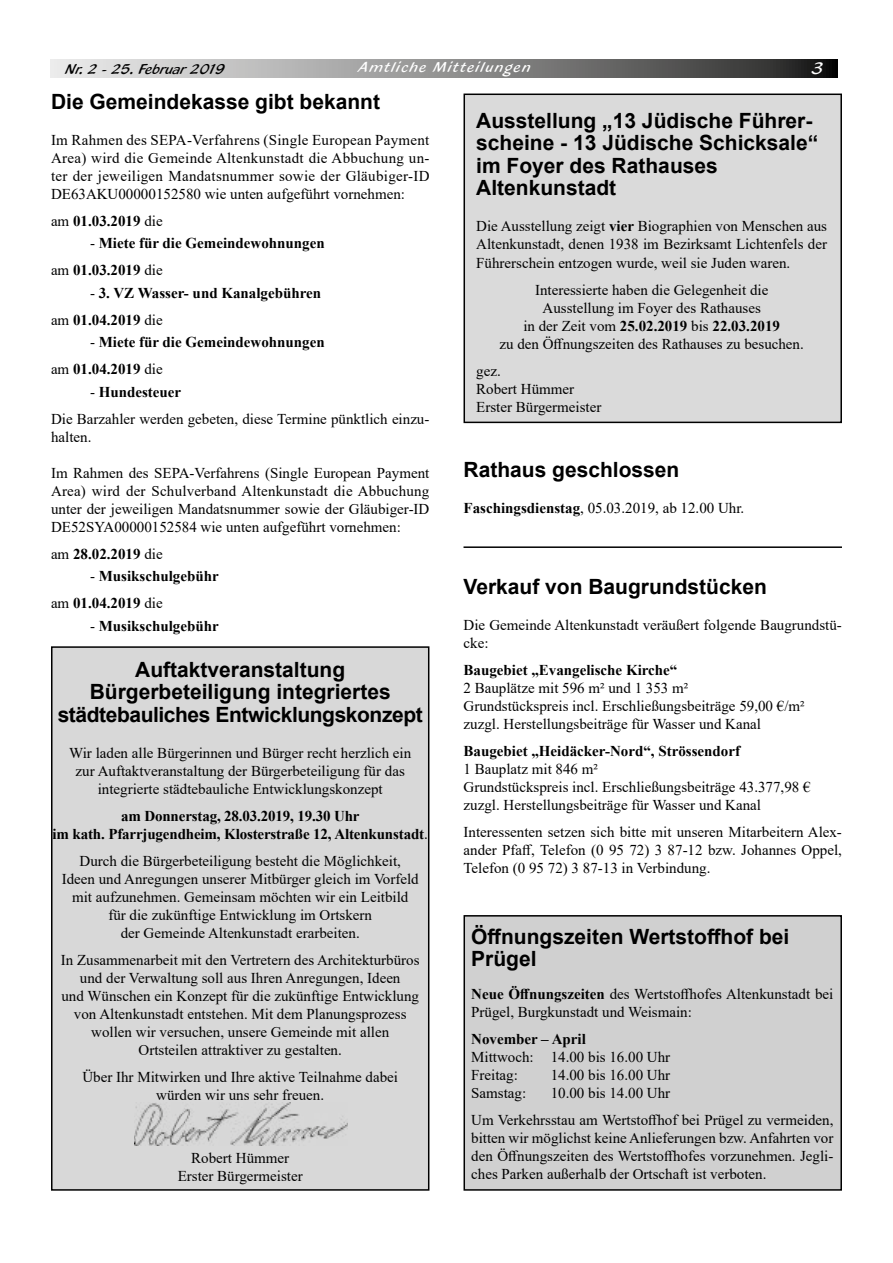
<style>
.page{position:relative;width:893px;height:1263px;background:#fff}
.page>*{position:absolute;margin:0;border:0;box-sizing:border-box;transform-origin:0 0}
.Überschr__klein{font:700 21px/22.5px "Arial";color:#000}
.Überschr__klein-2{font:700 21px "Arial";letter-spacing:-.02em;color:#000}
.t1{font:18px "Blacklight D";color:#fff}
.Burgkunstadt_text{font:15px/18px "Times New Roman";color:#000;text-align:justify}
.Burgkunstadt_text-2{font:700 15px "Times New Roman";color:#000}
.t2{font:15px "Blacklight D";letter-spacing:.1em;color:#fff}
.t3{font:15px "Blacklight D";color:#000}
.s1{font-weight:400}
.s2{font-weight:700}
</style>
<div class="page">
<svg style="left:50px;top:60px;width:788px;height:18px;background:#8c8c8c"></svg>
<hr style="left:463px;top:546px;width:379px;height:2px;background:#000">
<div style="left:464px;top:94px;width:377px;height:328px;background:#dadada"></div>
<div style="left:463px;top:94px;width:379px;height:329px;border:2px solid #000"></div>
<div style="left:52px;top:647px;width:377px;height:543px;background:#d8d8d8"></div>
<div style="left:51px;top:646px;width:378px;height:545px;border:2px solid #000"></div>
<img style="left:135px;top:1102px;width:213px;height:43px">
<div style="left:464px;top:916px;width:377px;height:274px;background:#d0d0d0"></div>
<div style="left:463px;top:915px;width:379px;height:276px;border:2px solid #000"></div>
<p class="t3" style="left:66px;top:60px;width:161px">Nr. 2 - 25. Februar 2019</p>
<p class="t2" style="left:359px;top:58px;width:173px">Amtliche Mitteilungen</p>
<p class="t1" style="left:812px;top:57px;width:13px">3</p>
<p class="Überschr__klein" style="left:51px;top:90px;width:331px">Die Gemeindekasse gibt bekannt</p>
<p class="Burgkunstadt_text" style="left:51px;top:130px;width:380px">Im Rahmen des SEPA-Verfahrens (Single European Payment Area) wird die Gemeinde Altenkunstadt die Abbuchung un&shy;ter der jeweiligen Mandatsnummer sowie der Gläubiger-ID DE63AKU00000152580 wie unten aufgeführt vornehmen:</p>
<p class="Burgkunstadt_text-2" style="left:51px;top:210px;width:113px"><span class="s1">am</span> 01.03.2019 <span class="s1">die</span></p>
<p class="Burgkunstadt_text-2" style="left:90px;top:232px;width:236px"><span class="s1">-</span> Miete für die Gemeindewohnungen</p>
<p class="Burgkunstadt_text-2" style="left:51px;top:259px;width:113px"><span class="s1">am</span> 01.03.2019 <span class="s1">die</span></p>
<p class="Burgkunstadt_text-2" style="left:90px;top:282px;width:233px"><span class="s1">-</span> 3. VZ Wasser- und Kanalgebühren</p>
<p class="Burgkunstadt_text-2" style="left:51px;top:309px;width:113px"><span class="s1">am</span> 01.04.2019 <span class="s1">die</span></p>
<p class="Burgkunstadt_text-2" style="left:90px;top:331px;width:236px"><span class="s1">-</span> Miete für die Gemeindewohnungen</p>
<p class="Burgkunstadt_text-2" style="left:51px;top:358px;width:113px"><span class="s1">am</span> 01.04.2019 <span class="s1">die</span></p>
<p class="Burgkunstadt_text-2" style="left:90px;top:381px;width:93px"><span class="s1">-</span> Hundesteuer</p>
<p class="Burgkunstadt_text" style="left:51px;top:409px;width:380px">Die Barzahler werden gebeten, diese Termine pünktlich einzu&shy;halten.</p>
<p class="Burgkunstadt_text" style="left:51px;top:463px;width:380px">Im Rahmen des SEPA-Verfahrens (Single European Payment Area) wird der Schulverband Altenkunstadt die Abbuchung unter der jeweiligen Mandatsnummer sowie der Gläubiger-ID DE52SYA00000152584 wie unten aufgeführt vornehmen:</p>
<p class="Burgkunstadt_text-2" style="left:51px;top:543px;width:113px"><span class="s1">am</span> 28.02.2019 <span class="s1">die</span></p>
<p class="Burgkunstadt_text-2" style="left:90px;top:565px;width:130px"><span class="s1">-</span> Musikschulgebühr</p>
<p class="Burgkunstadt_text-2" style="left:51px;top:592px;width:113px"><span class="s1">am</span> 01.04.2019 <span class="s1">die</span></p>
<p class="Burgkunstadt_text-2" style="left:90px;top:615px;width:130px"><span class="s1">-</span> Musikschulgebühr</p>
<p class="Überschr__klein" style="left:476px;top:110px;width:344px">Ausstellung „13 Jüdische Führer&shy;scheine - 13 Jüdische Schicksale“</p>
<p class="Überschr__klein" style="left:476px;top:155px;width:243px">im Foyer des Rathauses</p>
<p class="Überschr__klein" style="left:476px;top:177px;width:142px">Altenkunstadt</p>
<p class="Burgkunstadt_text" style="left:476px;top:217px;width:352px">Die Ausstellung zeigt <span class="s2">vier</span> Biographien von Menschen aus Altenkunstadt, denen 1938 im Bezirksamt Lichtenfels der Führerschein entzogen wurde, weil sie Juden waren.</p>
<p class="Burgkunstadt_text" style="left:535px;top:280px;width:235px">Interessierte haben die Gelegenheit die</p>
<p class="Burgkunstadt_text" style="left:542px;top:298px;width:220px">Ausstellung im Foyer des Rathauses</p>
<p class="Burgkunstadt_text-2" style="left:523px;top:315px;width:258px"><span class="s1">in der Zeit vom</span> 25.02.2019 <span class="s1">bis</span> 22.03.2019</p>
<p class="Burgkunstadt_text" style="left:499px;top:334px;width:306px">zu den Öffnungszeiten des Rathauses zu besuchen.</p>
<p class="Burgkunstadt_text" style="left:476px;top:361px;width:26px">gez.</p>
<p class="Burgkunstadt_text" style="left:476px;top:379px;width:99px">Robert Hümmer</p>
<p class="Burgkunstadt_text" style="left:476px;top:397px;width:127px">Erster Bürgermeister</p>
<p class="Überschr__klein" style="left:463px;top:458px;width:217px">Rathaus geschlossen</p>
<p class="Burgkunstadt_text" style="left:463px;top:498px;width:282px"><span class="s2">Faschingsdienstag</span>, 05.03.2019, ab 12.00 Uhr.</p>
<p class="Überschr__klein" style="left:463px;top:575px;width:305px">Verkauf von Baugrundstücken</p>
<p class="Burgkunstadt_text" style="left:463px;top:615px;width:380px">Die Gemeinde Altenkunstadt veräußert folgende Baugrundstü&shy;cke:</p>
<p class="Burgkunstadt_text-2" style="left:463px;top:659px;width:215px">Baugebiet „Evangelische Kirche“</p>
<p class="Burgkunstadt_text" style="left:463px;top:678px;width:226px">2 Bauplätze mit 596 m² und 1 353 m²</p>
<p class="Burgkunstadt_text" style="left:463px;top:696px;width:343px">Grundstückspreis incl. Erschließungsbeiträge 59,00 €/m²</p>
<p class="Burgkunstadt_text" style="left:463px;top:714px;width:299px">zuzgl. Herstellungsbeiträge für Wasser und Kanal</p>
<p class="Burgkunstadt_text-2" style="left:463px;top:740px;width:278px">Baugebiet „Heidäcker-Nord“, Strössendorf</p>
<p class="Burgkunstadt_text" style="left:463px;top:759px;width:136px">1 Bauplatz mit 846 m²</p>
<p class="Burgkunstadt_text" style="left:463px;top:777px;width:349px">Grundstückspreis incl. Erschließungsbeiträge 43.377,98 €</p>
<p class="Burgkunstadt_text" style="left:463px;top:795px;width:299px">zuzgl. Herstellungsbeiträge für Wasser und Kanal</p>
<p class="Burgkunstadt_text" style="left:463px;top:822px;width:380px">Interessenten setzen sich bitte mit unseren Mitarbeitern Alex&shy;ander Pfaff, Telefon (0 95 72) 3 87-12 bzw. Johannes Oppel, Telefon (0 95 72) 3 87-13 in Verbindung.</p>
<p class="Überschr__klein" style="left:135px;top:658px;width:212px">Auftaktveranstaltung</p>
<p class="Überschr__klein" style="left:90px;top:681px;width:303px">Bürgerbeteiligung integriertes</p>
<p class="Überschr__klein-2" style="left:58px;top:699px;width:366px">städtebauliches Entwicklungskonzept</p>
<p class="Burgkunstadt_text" style="left:69px;top:743px;width:344px">Wir laden alle Bürgerinnen und Bürger recht herzlich ein</p>
<p class="Burgkunstadt_text" style="left:76px;top:761px;width:331px">zur Auftaktveranstaltung der Bürgerbeteiligung für das</p>
<p class="Burgkunstadt_text" style="left:98px;top:779px;width:286px">integrierte städtebauliche Entwicklungskonzept</p>
<p class="Burgkunstadt_text-2" style="left:121px;top:805px;width:240px">am Donnerstag, 28.03.2019, 19.30 Uhr</p>
<p class="Burgkunstadt_text-2" style="left:53px;top:823px;width:377px">im kath. Pfarrjugendheim, Klosterstraße 12, Altenkunstadt<span class="s1">.</span></p>
<p class="Burgkunstadt_text" style="left:80px;top:851px;width:323px">Durch die Bürgerbeteiligung besteht die Möglichkeit,</p>
<p class="Burgkunstadt_text" style="left:62px;top:869px;width:359px;text-align:center">Ideen und Anregungen unserer Mitbürger gleich im Vorfeld mit aufzunehmen. Gemeinsam möchten wir ein Leitbild</p>
<p class="Burgkunstadt_text" style="left:108px;top:905px;width:265px">für die zukünftige Entwicklung im Ortskern</p>
<p class="Burgkunstadt_text" style="left:121px;top:923px;width:241px">der Gemeinde Altenkunstadt erarbeiten.</p>
<p class="Burgkunstadt_text" style="left:61px;top:950px;width:360px;text-align:center">In Zusammenarbeit mit den Vertretern des Architekturbüros und der Verwaltung soll aus Ihren Anregungen, Ideen</p>
<p class="Burgkunstadt_text" style="left:61px;top:986px;width:359px;text-align:center">und Wünschen ein Konzept für die zukünftige Entwicklung von Altenkunstadt entstehen. Mit dem Planungsprozess</p>
<p class="Burgkunstadt_text" style="left:91px;top:1022px;width:299px">wollen wir versuchen, unsere Gemeinde mit allen</p>
<p class="Burgkunstadt_text" style="left:139px;top:1040px;width:205px">Ortsteilen attraktiver zu gestalten.</p>
<p class="Burgkunstadt_text" style="left:82px;top:1067px;width:317px">Über Ihr Mitwirken und Ihre aktive Teilnahme dabei</p>
<p class="Burgkunstadt_text" style="left:156px;top:1085px;width:169px">würden wir uns sehr freuen.</p>
<p class="Überschr__klein" style="left:471px;top:925px;width:320px">Öffnungszeiten Wertstoffhof bei<br>Prügel</p>
<p class="Burgkunstadt_text" style="left:471px;top:985px;width:364px"><span class="s2">Neue Öffnungszeiten</span> des Wertstoffhofes Altenkunstadt bei<br>Prügel, Burgkunstadt und Weismain:</p>
<p class="Burgkunstadt_text-2" style="left:471px;top:1028px;width:116px">November – April</p>
<p class="Burgkunstadt_text" style="left:471px;top:1048px;width:201px">Mittwoch: 14.00 bis 16.00 Uhr</p>
<p class="Burgkunstadt_text" style="left:471px;top:1066px;width:48px">Freitag:</p>
<p class="Burgkunstadt_text" style="left:551px;top:1066px;width:121px">14.00 bis 16.00 Uhr</p>
<p class="Burgkunstadt_text" style="left:471px;top:1084px;width:57px">Samstag:</p>
<p class="Burgkunstadt_text" style="left:551px;top:1084px;width:121px">10.00 bis 14.00 Uhr</p>
<p class="Burgkunstadt_text" style="left:471px;top:1111px;width:364px">Um Verkehrsstau am Wertstoffhof bei Prügel zu vermeiden, bitten wir möglichst keine Anlieferungen bzw. Anfahrten vor den Öffnungszeiten des Wertstoffhofes vorzunehmen. Jegli&shy;ches Parken außerhalb der Ortschaft ist verboten.</p>
<p class="Burgkunstadt_text" style="left:191px;top:1148px;width:99px">Robert Hümmer</p>
<p class="Burgkunstadt_text" style="left:178px;top:1166px;width:127px">Erster Bürgermeister</p>
</div>
